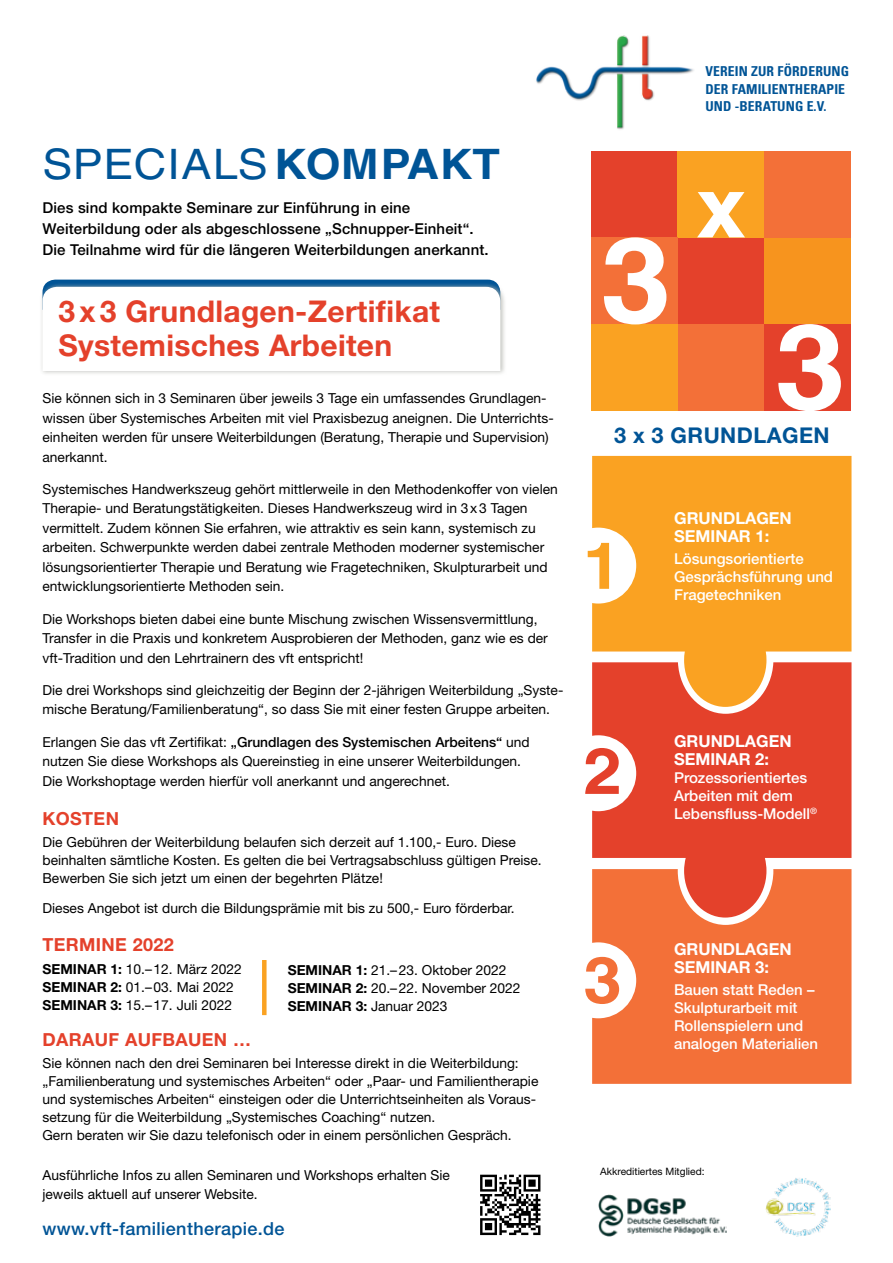
<style>
.page{position:relative;width:893px;height:1263px;background:#fff}
.page>*{position:absolute;margin:0;border:0;box-sizing:border-box;transform-origin:0 0}
.t1{font:700 64.65px "Helvetica LT Std";color:#faa222;scale:1.07 1}
.t2{font:700 64.65px "Helvetica LT Std";color:#e4412b;scale:1.07 1}
.t3{font:700 64.65px "Helvetica LT Std";color:#f37038;scale:1.07 1}
.t4{font:42px "Helvetica LT Std";letter-spacing:.01em;color:#005496;scale:1.07 1}
.t5{font:700 30px/33px "Helvetica Neue LT Std";letter-spacing:.01em;color:#e4412b}
.t6{font:700 21.75px "Helvetica Neue LT Std";letter-spacing:.02em;color:#005496}
.t7{font:700 18px "Helvetica Neue LT Std";letter-spacing:.02em;color:#e4412b}
.t8{font:500 18px "Helvetica Neue LT Std";letter-spacing:.02em;color:#005496}
.t9{font:700 16.5px/18px "Helvetica Neue LT Std";color:#fff}
.t10{font:500 15px/18px "Helvetica Neue LT Std";color:#fff}
.t11{font:500 15px/21px "Helvetica Neue LT Std";letter-spacing:.01em;color:#000}
.t12{font:13.8px/19.5px "Helvetica Neue LT Std";color:#000}
.t13{font:700 condensed 13.65px/17.5px "Univers LT Std";letter-spacing:.01em;color:#005496}
.t14{font:10.2px "Helvetica Neue LT Std";color:#000}
.s1{font-weight:700}
.s2{font-weight:500}
</style>
<div class="page">
<img style="left:536px;top:35px;width:158px;height:95px">
<svg style="left:480px;top:1174px;width:61px;height:62px"></svg>
<svg style="left:480px;top:1175px;width:60px;height:60px"></svg>
<svg style="left:592px;top:707px;width:259px;height:162px;background:#e75744"></svg>
<svg style="left:592px;top:456px;width:259px;height:251px;background:#f7992c"></svg>
<div style="left:39px;top:282px;width:467px;height:94px;background:#b1b3ac;opacity:.75"></div>
<svg style="left:43px;top:280px;width:457px;height:91px"></svg>
<div style="left:591px;top:151px;width:259px;height:260px;background:#e4412b"></div>
<div style="left:677px;top:324px;width:87px;height:87px;background:#f37038"></div>
<div style="left:591px;top:324px;width:86px;height:87px;background:#faa222"></div>
<div style="left:677px;top:151px;width:87px;height:86px;background:#faa222"></div>
<div style="left:764px;top:237px;width:86px;height:87px;background:#f7941e"></div>
<div style="left:591px;top:237px;width:86px;height:87px;background:#f37038"></div>
<svg style="left:604px;top:237px;width:62px;height:87px"></svg>
<svg style="left:778px;top:324px;width:63px;height:87px"></svg>
<svg style="left:697px;top:192px;width:48px;height:45px"></svg>
<svg style="left:592px;top:869px;width:259px;height:215px;background:#f2703b"></svg>
<div style="left:764px;top:151px;width:86px;height:86px;background:#f37038"></div>
<div style="left:560px;top:528px;width:76px;height:75px;background:#fff;border-radius:50%"></div>
<div style="left:560px;top:942px;width:76px;height:76px;background:#fff;border-radius:50%"></div>
<img style="left:766px;top:1178px;width:65px;height:59px">
<img style="left:598px;top:1194px;width:129px;height:43px">
<div style="left:262px;top:960px;width:5px;height:55px;background:#faa222"></div>
<h2 class="t4" style="left:43px;top:140px;width:429px">SPECIALS <span class="s1">KOMPAKT</span></h2>
<p class="t11" style="left:43px;top:197px;width:448px">Dies sind kompakte Seminare zur Einführung in eine<br>Weiterbildung oder als abgeschlossene „Schnupper-Einheit“.<br>Die Teilnahme wird für die längeren Weiterbildungen anerkannt.</p>
<h3 class="t5" style="left:58px;top:295px;width:383px">3 x 3 Grundlagen-Zertifikat<br>Systemisches Arbeiten</h3>
<p class="t12" style="left:43px;top:388px;width:513px">Sie können sich in 3 Seminaren über jeweils 3 Tage ein umfassendes Grundlagen&shy;wissen über Systemisches Arbeiten mit viel Praxisbezug aneignen. Die Unterrichts&shy;einheiten werden für unsere Weiterbildungen (Beratung, Therapie und Supervision) anerkannt.</p>
<p class="t12" style="left:43px;top:479px;width:517px">Systemisches Handwerkszeug gehört mittlerweile in den Methodenkoffer von vielen Therapie- und Beratungstätigkeiten. Dieses Handwerkszeug wird in 3x3 Tagen vermittelt. Zudem können Sie erfahren, wie attraktiv es sein kann, systemisch zu arbeiten. Schwerpunkte werden dabei zentrale Methoden moderner systemischer lösungsorientierter Therapie und Beratung wie Fragetechniken, Skulpturarbeit und entwicklungsorientierte Methoden sein.</p>
<p class="t12" style="left:43px;top:609px;width:507px">Die Workshops bieten dabei eine bunte Mischung zwischen Wissensvermittlung,<br>Transfer in die Praxis und konkretem Ausprobieren der Methoden, ganz wie es der vft-Tradition und den Lehrtrainern des vft entspricht!</p>
<p class="t12" style="left:43px;top:680px;width:522px">Die drei Workshops sind gleichzeitig der Beginn der 2-jährigen Weiterbildung „Syste&shy;mische Beratung/Familienberatung“, so dass Sie mit einer festen Gruppe arbeiten.</p>
<p class="t12" style="left:43px;top:732px;width:489px">Erlangen Sie das vft Zertifikat: <span class="s2">„Grundlagen des Systemischen Arbeitens“</span> und nutzen Sie diese Workshops als Quereinstieg in eine unserer Weiterbildungen.<br>Die Workshoptage werden hierfür voll anerkannt und angerechnet.</p>
<h3 class="t7" style="left:43px;top:807px;width:78px">Kosten</h3>
<p class="t12" style="left:43px;top:833px;width:501px;line-height:18px">Die Gebühren der Weiterbildung belaufen sich derzeit auf 1.100,- Euro. Diese beinhalten sämtliche Kosten. Es gelten die bei Vertragsabschluss gültigen Preise.<br>Bewerben Sie sich jetzt um einen der begehrten Plätze!</p>
<p class="t12" style="left:43px;top:899px;width:474px">Dieses Angebot ist durch die Bildungsprämie mit bis zu 500,- Euro förderbar.</p>
<h3 class="t7" style="left:43px;top:934px;width:13px">TER</h3>
<h3 class="t7" style="left:79px;top:934px;width:96px">MINE 2022</h3>
<p class="t12" style="left:43px;top:960px;width:201px;line-height:18px"><span class="s1">SEMINAR 1:</span> 10.–12. März 2022<br><span class="s1">SEMINAR 2:</span> 01.–03. Mai 2022<br><span class="s1">SEMINAR 3:</span> 15.–17. Juli 2022</p>
<h3 class="t7" style="left:43px;top:1028px;width:210px">Darauf aufbauen …</h3>
<p class="t12" style="left:43px;top:1054px;width:497px;line-height:18px">Sie können nach den drei Seminaren bei Interesse direkt in die Weiterbildung: „Familienberatung und systemisches Arbeiten“ oder „Paar- und Familientherapie und systemisches Arbeiten“ einsteigen oder die Unterrichtseinheiten als Voraus&shy;setzung für die Weiterbildung „Systemisches Coaching“ nutzen.<br>Gern beraten wir Sie dazu telefonisch oder in einem persönlichen Gespräch.</p>
<p class="t12" style="left:288px;top:960px;width:234px;line-height:18px"><span class="s1">SEMINAR 1:</span> 21.–23. Oktober 2022<br><span class="s1">SEMINAR 2:</span> 20.–22. November 2022<br><span class="s1">SEMINAR 3:</span> Januar 2023</p>
<p class="t12" style="left:43px;top:1166px;width:409px;line-height:18.8px">Ausführliche Infos zu allen Seminaren und Workshops erhalten Sie jeweils aktuell auf unserer Website.</p>
<h3 class="t8" style="left:43px;top:1218px;width:244px">www.vft-familientherapie.de</h3>
<p class="t13" style="left:705px;top:62px;width:145px">VEREIN ZUR FÖRDERUNG<br>DER FAMILIENTHERAPIE<br>UND -BERATUNG E.V.</p>
<h3 class="t6" style="left:614px;top:421px;width:217px">3 x 3 Grundlagen</h3>
<h1 class="t1" style="left:583px;top:527px;width:37px">1</h1>
<h1 class="t2" style="left:583px;top:732px;width:37px">2</h1>
<h1 class="t3" style="left:583px;top:940px;width:37px">3</h1>
<p class="t9" style="left:674px;top:509px;width:107px;text-indent:71px">AGEN<br>SEMINAR 1:</p>
<p class="t10" style="left:674px;top:550px;width:160px">Lösungsorientierte<br>Gesprächsführung und<br>Fragetechniken</p>
<p class="t9" style="left:674px;top:509px;width:25px">GRUNDL</p>
<p class="t9" style="left:674px;top:732px;width:107px;text-indent:71px">AGEN<br>SEMINAR 2:</p>
<p class="t10" style="left:674px;top:769px;width:145px">Prozessorientiertes<br>Arbeiten mit dem<br>Lebensfluss-Modell<sup>®</sup></p>
<p class="t9" style="left:674px;top:732px;width:25px">GRUNDL</p>
<p class="t9" style="left:674px;top:939px;width:107px;text-indent:71px">AGEN<br>SEMINAR 3:</p>
<p class="t10" style="left:674px;top:980px;width:146px">Bauen statt Reden –<br>Skulpturarbeit mit<br>Rollenspielern und analogen Materialien</p>
<p class="t9" style="left:674px;top:939px;width:25px">GRUNDL</p>
<p class="t14" style="left:600px;top:1165px;width:106px">Akkreditiertes Mitglied:</p>
</div>
